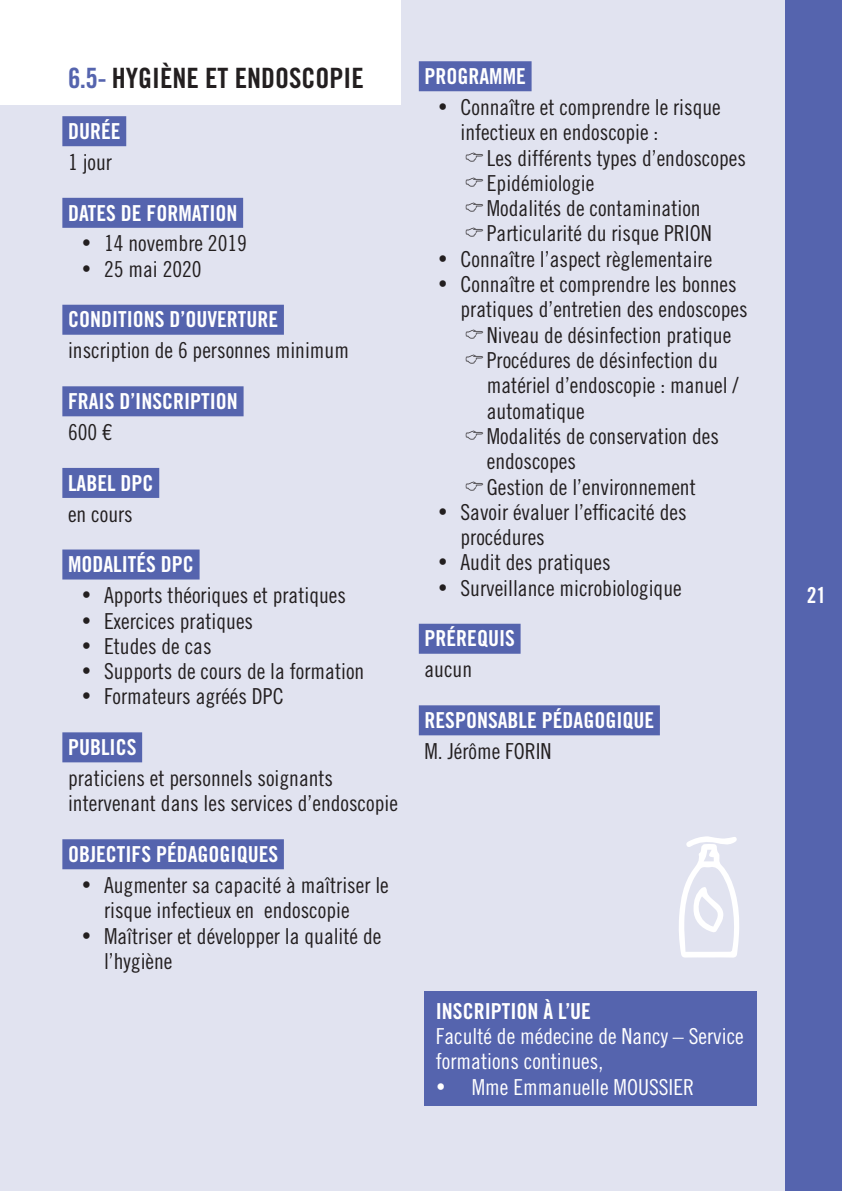
<style>
.page{position:relative;width:842px;height:1191px;background:#fff}
.page>*{position:absolute;margin:0;border:0;box-sizing:border-box;transform-origin:0 0}
.titre-2{font:28px "Trade Gothic LT Std Bd Cn 20";color:#231f20}
.t1{font:22px/25.2px "Trade Gothic LT Std Cn 18";color:#231f20}
.rubrique{font:22px "Trade Gothic LT Std Bd Cn 20";color:#fff}
.puces{font:22px/25.2px "Trade Gothic LT Std Cn 18";color:#fff}
.puces-2{font:22px "Trade Gothic LT Std Bd Cn 20";color:#fff}
.s1{color:#5564ae}
</style>
<div class="page">
<div style="left:0;top:0;width:808px;height:1191px;background:#e1e3f0"></div>
<div style="left:785px;top:0;width:57px;height:1191px;background:#5564ae"></div>
<div style="left:0;top:0;width:400px;height:105px;background:#fff"></div>
<div style="left:62px;top:116px;width:64px;height:30px;background:#5564ae"></div>
<div style="left:62px;top:198px;width:181px;height:30px;background:#5564ae"></div>
<div style="left:62px;top:305px;width:222px;height:30px;background:#5564ae"></div>
<div style="left:62px;top:386px;width:182px;height:30px;background:#5564ae"></div>
<div style="left:62px;top:468px;width:97px;height:30px;background:#5564ae"></div>
<div style="left:62px;top:549px;width:138px;height:30px;background:#5564ae"></div>
<div style="left:62px;top:732px;width:80px;height:30px;background:#5564ae"></div>
<div style="left:62px;top:839px;width:222px;height:30px;background:#5564ae"></div>
<div style="left:419px;top:61px;width:113px;height:30px;background:#5564ae"></div>
<div style="left:419px;top:624px;width:102px;height:30px;background:#5564ae"></div>
<div style="left:419px;top:705px;width:241px;height:30px;background:#5564ae"></div>
<svg style="left:679px;top:836px;width:60px;height:121px"></svg>
<div style="left:424px;top:991px;width:333px;height:115px;background:#5564ae"></div>
<p class="titre-2" style="left:68px;top:61px;width:297px"><span class="s1">6.5-</span> HYGIÈNE ET ENDOSCOPIE</p>
<p class="rubrique" style="left:68px;top:118px;width:54px">DURÉE</p>
<p class="t1" style="left:68px;top:149px;width:45px">1 jour</p>
<p class="rubrique" style="left:68px;top:199px;width:171px">DATES DE FORMATION</p>
<p class="t1" style="left:81px;top:231px;width:167px">• 14 novembre 2019</p>
<p class="t1" style="left:81px;top:256px;width:122px">• 25 mai 2020</p>
<p class="rubrique" style="left:68px;top:306px;width:212px">CONDITIONS D’OUVERTURE</p>
<p class="t1" style="left:68px;top:338px;width:283px">inscription de 6 personnes minimum</p>
<p class="rubrique" style="left:68px;top:388px;width:171px">FRAIS D’INSCRIPTION</p>
<p class="t1" style="left:68px;top:419px;width:45px">600 €</p>
<p class="rubrique" style="left:68px;top:469px;width:87px">LABEL DPC</p>
<p class="t1" style="left:68px;top:501px;width:66px">en cours</p>
<p class="rubrique" style="left:68px;top:551px;width:127px">MODALITÉS DPC</p>
<p class="t1" style="left:81px;top:582px;width:266px">• Apports théoriques et pratiques</p>
<p class="t1" style="left:81px;top:608px;width:173px">• Exercices pratiques</p>
<p class="t1" style="left:81px;top:633px;width:132px">• Etudes de cas</p>
<p class="t1" style="left:81px;top:658px;width:284px">• Supports de cours de la formation</p>
<p class="t1" style="left:81px;top:683px;width:204px">• Formateurs agréés DPC</p>
<p class="rubrique" style="left:68px;top:734px;width:70px">PUBLICS</p>
<p class="t1" style="left:68px;top:765px;width:331px">praticiens et personnels soignants intervenant dans les services d’endoscopie</p>
<p class="rubrique" style="left:68px;top:840px;width:212px">OBJECTIFS PÉDAGOGIQUES</p>
<p class="t1" style="left:104px;top:872px;width:286px;text-indent:-23px">• Augmenter sa capacité à maîtriser le risque infectieux en endoscopie</p>
<p class="t1" style="left:104px;top:923px;width:279px;text-indent:-23px">• Maîtriser et développer la qualité de l’hygiène</p>
<p class="rubrique" style="left:424px;top:63px;width:103px">PROGRAMME</p>
<p class="t1" style="left:460px;top:94px;width:262px;text-indent:-23px">• Connaître et comprendre le risque infectieux en endoscopie :</p>
<p class="t1" style="left:487px;top:145px;width:261px">Les différents types d’endoscopes</p>
<p class="t1" style="left:487px;top:170px;width:109px">Epidémiologie</p>
<p class="t1" style="left:487px;top:195px;width:215px">Modalités de contamination</p>
<p class="t1" style="left:487px;top:221px;width:226px">Particularité du risque PRION</p>
<p class="t1" style="left:438px;top:246px;width:276px">• Connaître l’aspect règlementaire</p>
<p class="t1" style="left:460px;top:271px;width:289px;text-indent:-23px">• Connaître et comprendre les bonnes pratiques d’entretien des endoscopes</p>
<p class="t1" style="left:487px;top:322px;width:246px">Niveau de désinfection pratique</p>
<p class="t1" style="left:487px;top:347px;width:253px">Procédures de désinfection du matériel d’endoscopie : manuel / automatique</p>
<p class="t1" style="left:487px;top:423px;width:234px">Modalités de conservation des endoscopes</p>
<p class="t1" style="left:487px;top:474px;width:210px">Gestion de l’environnement</p>
<p class="t1" style="left:460px;top:499px;width:228px;text-indent:-23px">• Savoir évaluer l’efficacité des procédures</p>
<p class="t1" style="left:438px;top:550px;width:174px">• Audit des pratiques</p>
<p class="t1" style="left:438px;top:575px;width:245px">• Surveillance microbiologique</p>
<p class="rubrique" style="left:424px;top:625px;width:92px">PRÉREQUIS</p>
<p class="t1" style="left:424px;top:656px;width:49px">aucun</p>
<p class="rubrique" style="left:424px;top:707px;width:231px">RESPONSABLE PÉDAGOGIQUE</p>
<p class="t1" style="left:424px;top:738px;width:129px">M. Jérôme FORIN</p>
<p class="puces-2" style="left:436px;top:997px;width:157px">INSCRIPTION À L’UE</p>
<p class="puces" style="left:436px;top:1023px;width:309px">Faculté de médecine de Nancy – Service formations continues,</p>
<p class="puces" style="left:436px;top:1074px;width:260px">• Mme Emmanuelle MOUSSIER</p>
<p class="rubrique" style="left:807px;top:582px;width:21px">21</p>
</div>
